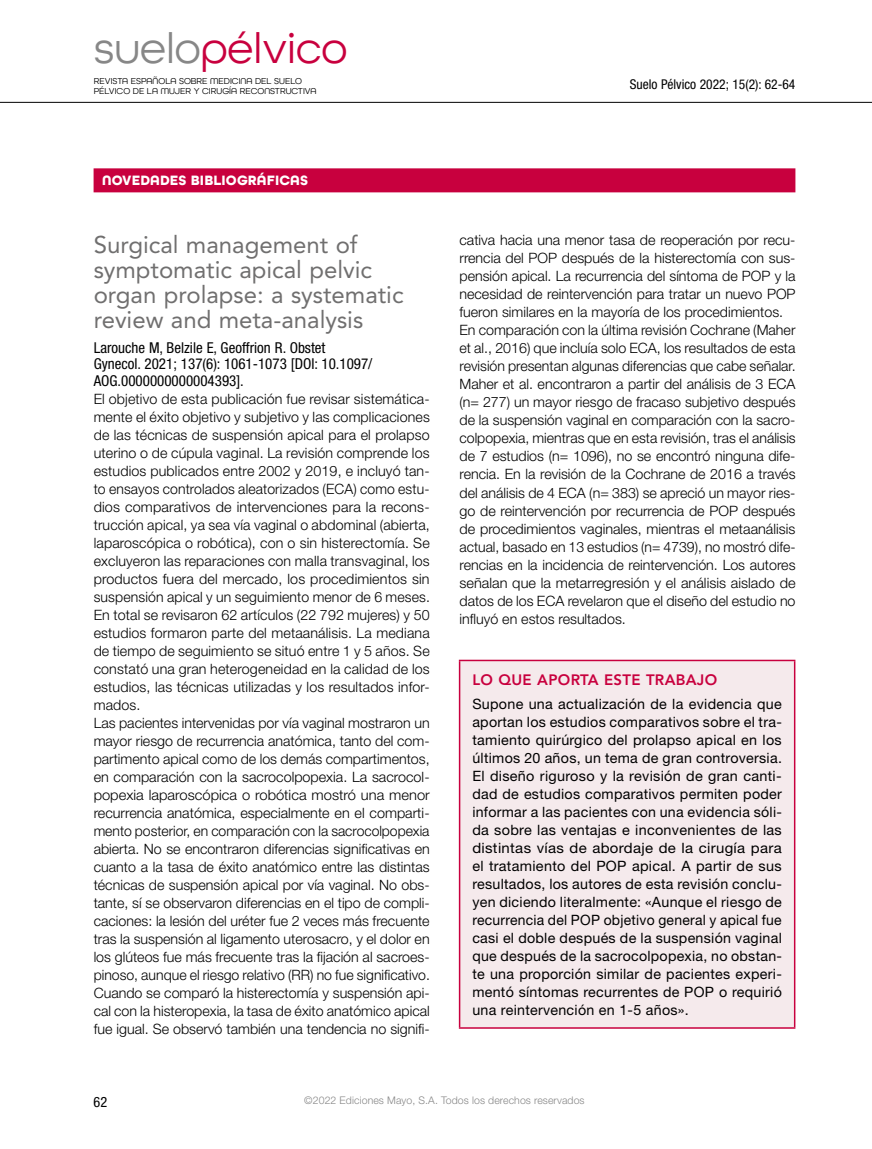
<style>
.page{position:relative;width:872px;height:1149px;background:#fff}
.page>*{position:absolute;margin:0;border:0;box-sizing:border-box;transform-origin:0 0}
.t1{font:43.95px "All Round Gothic";color:#c8003e}
.t2{font:24px/24.8px "Avenir LT Std";color:#706f6f}
.t3{font:condensed 15px/16.5px "Helvetica Neue LT Std";color:#000}
.t4{font:800 15px "Avenir LT Std";letter-spacing:.02em;color:#c8003e}
.t5{font:300 14.25px/18px "Helvetica Neue LT Std";color:#000}
.t6{font:14.25px/18px "Helvetica Neue LT Std";letter-spacing:.02em;color:#000;text-align:justify}
.t7{font:700 14.25px "All Round Gothic";letter-spacing:.01em;color:#fff}
.t8{font:condensed 14.25px "Helvetica Neue LT Std";color:#000}
.t9{font:condensed 13.5px "Helvetica Neue LT Std";color:#000}
.t10{font:300 10.5px "Helvetica Neue LT Std";letter-spacing:.01em;color:#878787}
.t11{font:9px/10.5px "All Round Gothic";color:#000}
.s1{color:#878787}
</style>
<div class="page">
<hr style="left:0;top:102px;width:872px;height:1px;background:#000">
<div style="left:94px;top:168px;width:701px;height:24px;background:#c8003e"></div>
<div style="left:459px;top:660px;width:335px;height:367px;background:#f5eaec"></div>
<hr style="left:459px;top:659px;width:336px;height:2px;background:#c8003e">
<hr style="left:459px;top:661px;width:1px;height:365px;background:#c8003e">
<hr style="left:794px;top:661px;width:1px;height:365px;background:#c8003e">
<hr style="left:459px;top:1026px;width:336px;height:2px;background:#c8003e">
<h1 class="t1" style="left:94px;top:23px;width:255px"><span class="s1">suelo</span>pélvico</h1>
<p class="t11" style="left:94px;top:75px;width:224px">REVISTA ESPAÑOLA SOBRE MEDICINA DEL SUELO<br>PÉLVICO DE LA MUJER Y CIRUGÍA RECONSTRUCTIVA</p>
<p class="t9" style="left:630px;top:76px;width:167px">Suelo Pélvico 2022; 15(2): 62-64</p>
<p class="t7" style="left:102px;top:172px;width:207px">NOVEDADES BIBLIOGRÁFICAS</p>
<h2 class="t2" style="left:94px;top:233px;width:311px">Surgical management of symptomatic apical pelvic organ prolapse: a systematic review and meta-analysis</h2>
<p class="t3" style="left:94px;top:339px;width:280px">Larouche M, Belzile E, Geoffrion R. Obstet<br>Gynecol. 2021; 137(6): 1061-1073 [DOI: 10.1097/<br>AOG.0000000000004393].</p>
<p class="t5" style="left:94px;top:389px;width:338px">El objetivo de esta publicación fue revisar sistemática&shy;mente el éxito objetivo y subjetivo y las complicaciones de las técnicas de suspensión apical para el prolapso uterino o de cúpula vaginal. La revisión comprende los estudios publicados entre 2002 y 2019, e incluyó tan&shy;to ensayos controlados aleatorizados (ECA) como estu&shy;dios comparativos de intervenciones para la recons&shy;trucción apical, ya sea vía vaginal o abdominal (abierta, laparoscópica o robótica), con o sin histerectomía. Se excluyeron las reparaciones con malla transvaginal, los productos fuera del mercado, los procedimientos sin suspensión apical y un seguimiento menor de 6 meses.<br>En total se revisaron 62 artículos (22 792 mujeres) y 50 estudios formaron parte del metaanálisis. La mediana de tiempo de seguimiento se situó entre 1 y 5 años. Se constató una gran heterogeneidad en la calidad de los estudios, las técnicas utilizadas y los resultados infor&shy;mados.<br>Las pacientes intervenidas por vía vaginal mostraron un mayor riesgo de recurrencia anatómica, tanto del com&shy;partimento apical como de los demás compartimentos, en comparación con la sacrocolpopexia. La sacrocol&shy;popexia laparoscópica o robótica mostró una menor recurrencia anatómica, especialmente en el comparti&shy;mento posterior, en comparación con la sacrocolpopexia abierta. No se encontraron diferencias significativas en cuanto a la tasa de éxito anatómico entre las distintas técnicas de suspensión apical por vía vaginal. No obs&shy;tante, sí se observaron diferencias en el tipo de compli&shy;caciones: la lesión del uréter fue 2 veces más frecuente tras la suspensión al ligamento uterosacro, y el dolor en los glúteos fue más frecuente tras la fijación al sacroes&shy;pinoso, aunque el riesgo relativo (RR) no fue significativo.<br>Cuando se comparó la histerectomía y suspensión api&shy;cal con la histeropexia, la tasa de éxito anatómico apical fue igual. Se observó también una tendencia no signifi-</p>
<p class="t5" style="left:459px;top:231px;width:338px">cativa hacia una menor tasa de reoperación por recu&shy;rrencia del POP después de la histerectomía con sus&shy;pensión apical. La recurrencia del síntoma de POP y la necesidad de reintervención para tratar un nuevo POP fueron similares en la mayoría de los procedimientos.<br>En comparación con la última revisión Cochrane (Maher et al., 2016) que incluía solo ECA, los resultados de esta revisión presentan algunas diferencias que cabe señalar.<br>Maher et al. encontraron a partir del análisis de 3 ECA (n= 277) un mayor riesgo de fracaso subjetivo después de la suspensión vaginal en comparación con la sacro&shy;colpopexia, mientras que en esta revisión, tras el análisis de 7 estudios (n= 1096), no se encontró ninguna dife&shy;rencia. En la revisión de la Cochrane de 2016 a través del análisis de 4 ECA (n= 383) se apreció un mayor ries&shy;go de reintervención por recurrencia de POP después de procedimientos vaginales, mientras el metaanálisis actual, basado en 13 estudios (n= 4739), no mostró dife&shy;rencias en la incidencia de reintervención. Los autores señalan que la metarregresión y el análisis aislado de datos de los ECA revelaron que el diseño del estudio no influyó en estos resultados.</p>
<p class="t4" style="left:472px;top:670px;width:246px">LO QUE APORTA ESTE TRABAJO</p>
<p class="t6" style="left:472px;top:694px;width:311px">Supone una actualización de la evidencia que aportan los estudios comparativos sobre el tra&shy;tamiento quirúrgico del prolapso apical en los últimos 20 años, un tema de gran controversia.<br>El diseño riguroso y la revisión de gran canti&shy;dad de estudios comparativos permiten poder informar a las pacientes con una evidencia sóli&shy;da sobre las ventajas e inconvenientes de las distintas vías de abordaje de la cirugía para el tratamiento del POP apical. A partir de sus resultados, los autores de esta revisión conclu&shy;yen diciendo literalmente: «Aunque el riesgo de recurrencia del POP objetivo general y apical fue casi el doble después de la suspensión vaginal que después de la sacrocolpopexia, no obstan&shy;te una proporción similar de pacientes experi&shy;mentó síntomas recurrentes de POP o requirió una reintervención en 1-5 años».</p>
<p class="t8" style="left:94px;top:1092px;width:15px">62</p>
<p class="t10" style="left:304px;top:1093px;width:282px">©2022 Ediciones Mayo, S.A. Todos los derechos reservados</p>
</div>
